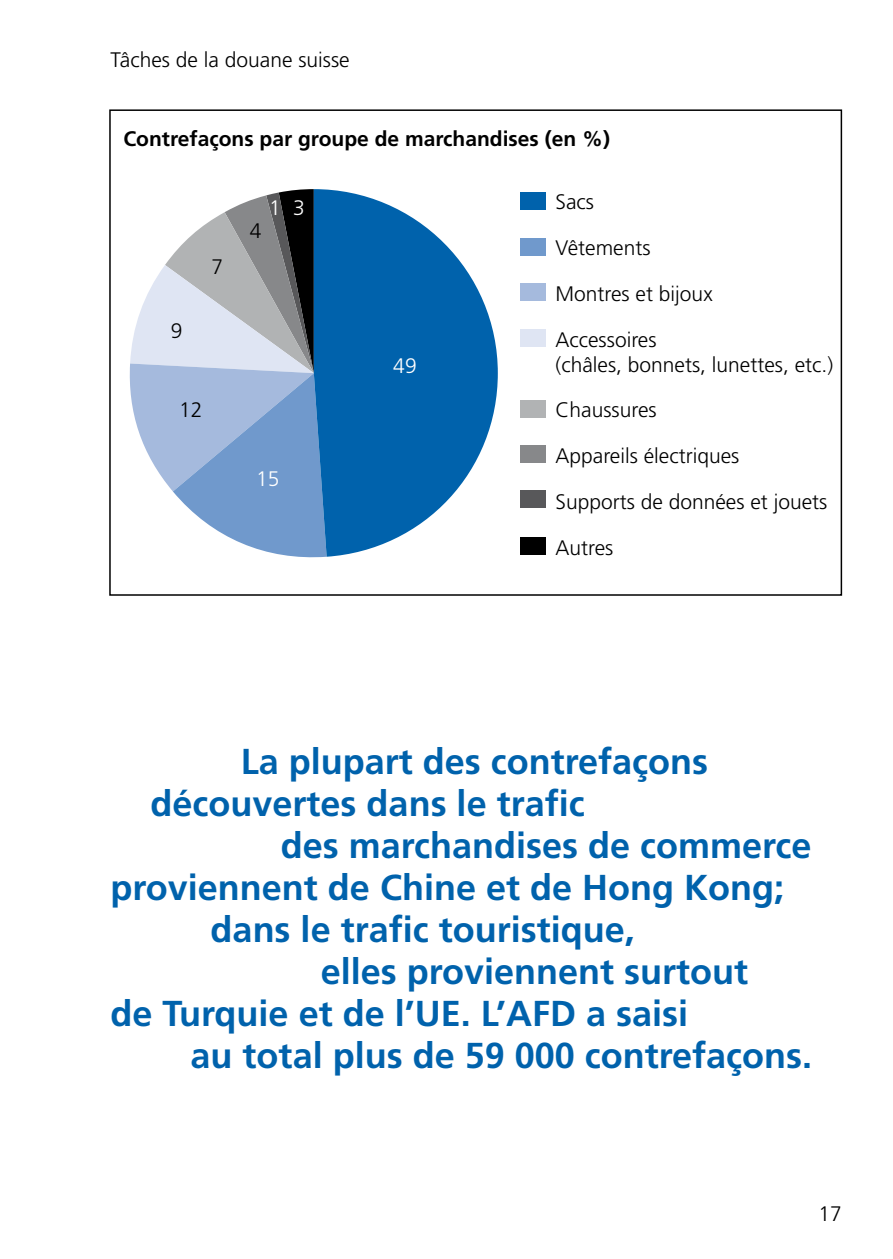
<style>
.page{position:relative;width:893px;height:1259px;background:#fff}
.page>*{position:absolute;margin:0;border:0;box-sizing:border-box;transform-origin:0 0}
.t1{font:700 36px/42px "Frutiger LT Std";color:#0062ac}
.t2{font:300 21px/25.2px "Frutiger LT Std";color:#000}
.t3{font:700 21px "Frutiger LT Std";color:#000}
.t4{font:300 21px "Frutiger LT Std";color:#fff}
</style>
<div class="page">
<div style="left:109px;top:109px;width:733px;height:487px;border:2px solid #000"></div>
<svg style="left:129px;top:189px;width:192px;height:369px"></svg>
<svg style="left:314px;top:189px;width:184px;height:368px;fill:#0062ac"></svg>
<div style="left:520px;top:537px;width:25px;height:17px;background:#000"></div>
<div style="left:520px;top:490px;width:25px;height:17px;background:#58585a"></div>
<div style="left:520px;top:446px;width:25px;height:17px;background:#87888a"></div>
<div style="left:520px;top:400px;width:25px;height:17px;background:#b1b3b4"></div>
<div style="left:520px;top:329px;width:25px;height:17px;background:#dfe5f3"></div>
<div style="left:520px;top:284px;width:25px;height:17px;background:#a5badd"></div>
<div style="left:520px;top:238px;width:25px;height:17px;background:#7099cc"></div>
<div style="left:520px;top:192px;width:25px;height:17px;background:#0062ac"></div>
<p class="t2" style="left:111px;top:47px;width:241px">Tâches de la douane suisse</p>
<p class="t3" style="left:123px;top:126px;width:488px">Contrefaçons par groupe de marchandises (en %)</p>
<p class="t2" style="left:171px;top:318px;width:13px">9</p>
<p class="t2" style="left:211px;top:254px;width:13px">7</p>
<p class="t2" style="left:179px;top:397px;width:25px">12</p>
<p class="t2" style="left:250px;top:218px;width:13px">4</p>
<p class="t4" style="left:269px;top:196px;width:37px">1 3</p>
<p class="t4" style="left:256px;top:466px;width:25px">15</p>
<p class="t4" style="left:393px;top:354px;width:25px">49</p>
<p class="t2" style="left:555px;top:190px;width:40px">Sacs</p>
<p class="t2" style="left:555px;top:235px;width:97px">Vêtements</p>
<p class="t2" style="left:555px;top:281px;width:159px">Montres et bijoux</p>
<p class="t2" style="left:555px;top:327px;width:279px">Accessoires<br>(châles, bonnets, lunettes, etc.)</p>
<p class="t2" style="left:555px;top:397px;width:103px">Chaussures</p>
<p class="t2" style="left:555px;top:443px;width:185px">Appareils électriques</p>
<p class="t2" style="left:555px;top:489px;width:273px">Supports de données et jouets</p>
<p class="t2" style="left:555px;top:535px;width:59px">Autres</p>
<p class="t1" style="left:151px;top:740px;width:559px;text-indent:90px">La plupart des contrefaçons découvertes dans le trafic</p>
<p class="t1" style="left:281px;top:824px;width:532px">des marchandises de commerce</p>
<p class="t1" style="left:111px;top:866px;width:675px">proviennent de Chine et de Hong Kong;</p>
<p class="t1" style="left:211px;top:908px;width:426px">dans le trafic touristique,</p>
<p class="t1" style="left:321px;top:950px;width:429px">elles proviennent surtout</p>
<p class="t1" style="left:111px;top:992px;width:579px">de Turquie et de l’UE. L’AFD a saisi</p>
<p class="t1" style="left:191px;top:1034px;width:623px">au total plus de 59 000 contrefaçons.</p>
<p class="t2" style="left:819px;top:1201px;width:25px">17</p>
</div>
